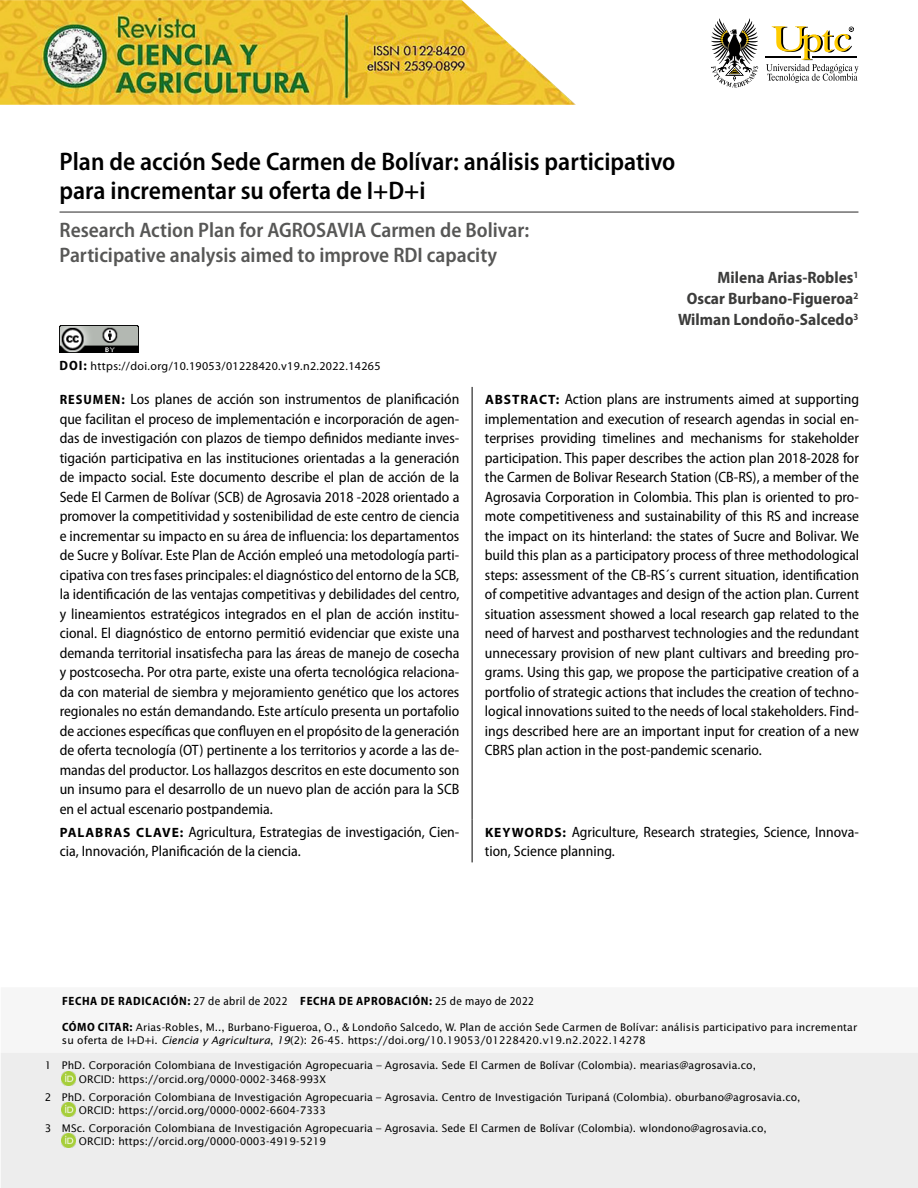
<style>
.page{position:relative;width:918px;height:1188px;background:#fff}
.page>*{position:absolute;margin:0;border:0;box-sizing:border-box;transform-origin:0 0}
.t1{font:600 semi-condensed 25.5px/28.5px "Myriad Pro";color:#000}
.t2{font:600 semi-condensed 21px/25.5px "Myriad Pro";color:#575756}
.t3{font:700 semi-condensed 16.5px/21px "Myriad Pro";color:#3c3c3b;text-align:right}
.t4{font:semi-condensed 15px/19.5px "Myriad Pro";color:#000;text-align:justify}
.t5{font:700 semi-condensed 12px "Myriad Pro";letter-spacing:.05em;color:#000}
.t6{font:12px "Myriad Pro";letter-spacing:.03em;color:#000}
.t7{font:10.5px/13.5px "Lucida Sans Std";color:#000}
.s1{font-weight:700;font-stretch:semi-condensed;font-size:13.5px}
.s2{font-weight:700;font-size:13.5px}
.s3{font-weight:700;font-stretch:normal;font-size:13.5px}
.s4{font-weight:400}
.s5{font-family:"Myriad Pro";font-weight:700;font-stretch:semi-condensed;font-size:12px}
.s6{font-style:italic}
</style>
<div class="page">
<svg style="left:711px;top:18px;width:47px;height:69px"></svg>
<svg style="left:766px;top:26px;width:92px;height:57px"></svg>
<img style="left:0;top:0;width:576px;height:105px">
<hr style="left:60px;top:211px;width:798px;height:2px;background:#706f6f">
<hr style="left:472px;top:387px;width:1px;height:433px;background:#000">
<hr style="left:472px;top:820px;width:1px;height:42px;background:#000">
<img style="left:60px;top:326px;width:78px;height:27px">
<div style="left:1px;top:1053px;width:917px;height:135px;background:#ededed"></div>
<img style="left:62px;top:1071px;width:14px;height:14px">
<img style="left:62px;top:1103px;width:14px;height:13px">
<img style="left:62px;top:1134px;width:14px;height:14px">
<h1 class="t1" style="left:60px;top:148px;width:617px">Plan de acción Sede Carmen de Bolívar: análisis participativo para incrementar su oferta de I+D+i</h1>
<h2 class="t2" style="left:60px;top:217px;width:471px">Research Action Plan for AGROSAVIA Carmen de Bolivar:<br>Participative analysis aimed to improve RDI capacity</h2>
<p class="t3" style="left:678px;top:268px;width:182px">Milena Arias-Robles<sup>1<br></sup>Oscar Burbano-Figueroa<sup>2<br></sup>Wilman Londoño-Salcedo<sup>3</sup></p>
<p class="t6" style="left:60px;top:359px;width:322px"><span class="s1">DOI:</span> https://doi.org/10.19053/01228420.v19.n2.2022.14265</p>
<p class="t4" style="left:60px;top:390px;width:401px"><span class="s2">RESUMEN:</span> Los planes de acción son instrumentos de planificación que facilitan el proceso de implementación e incorporación de agen&shy;das de investigación con plazos de tiempo definidos mediante inves&shy;tigación participativa en las instituciones orientadas a la generación de impacto social. Este documento describe el plan de acción de la Sede El Carmen de Bolívar (SCB) de Agrosavia 2018 -2028 orientado a promover la competitividad y sostenibilidad de este centro de ciencia e incrementar su impacto en su área de influencia: los departamentos de Sucre y Bolívar. Este Plan de Acción empleó una metodología parti&shy;cipativa con tres fases principales: el diagnóstico del entorno de la SCB, la identificación de las ventajas competitivas y debilidades del centro, y lineamientos estratégicos integrados en el plan de acción institu&shy;cional. El diagnóstico de entorno permitió evidenciar que existe una demanda territorial insatisfecha para las áreas de manejo de cosecha y postcosecha. Por otra parte, existe una oferta tecnológica relaciona&shy;da con material de siembra y mejoramiento genético que los actores regionales no están demandando. Este artículo presenta un portafolio de acciones específicas que confluyen en el propósito de la generación de oferta tecnología (OT) pertinente a los territorios y acorde a las de&shy;mandas del productor. Los hallazgos descritos en este documento son un insumo para el desarrollo de un nuevo plan de acción para la SCB en el actual escenario postpandemia.</p>
<p class="t4" style="left:485px;top:390px;width:376px"><span class="s3">ABSTRACT:</span> Action plans are instruments aimed at supporting implementation and execution of research agendas in social en&shy;terprises providing timelines and mechanisms for stakeholder participation. This paper describes the action plan 2018-2028 for the Carmen de Bolivar Research Station (CB-RS), a member of the Agrosavia Corporation in Colombia. This plan is oriented to pro&shy;mote competitiveness and sustainability of this RS and increase the impact on its hinterland: the states of Sucre and Bolivar. We build this plan as a participatory process of three methodological steps: assessment of the CB-RS´s current situation, identification of competitive advantages and design of the action plan. Current situation assessment showed a local research gap related to the need of harvest and postharvest technologies and the redundant unnecessary provision of new plant cultivars and breeding pro&shy;grams. Using this gap, we propose the participative creation of a portfolio of strategic actions that includes the creation of techno&shy;logical innovations suited to the needs of local stakeholders. Find&shy;ings described here are an important input for creation of a new CBRS plan action in the post-pandemic scenario.</p>
<p class="t4" style="left:60px;top:822px;width:401px"><span class="s3">PALABRAS CLAVE:</span> Agricultura, Estrategias de investigación, Cien&shy;cia, Innovación, Planificación de la ciencia.</p>
<p class="t4" style="left:485px;top:822px;width:376px"><span class="s3">KEYWORDS:</span> Agriculture, Research strategies, Science, Innova&shy;tion, Science planning.</p>
<p class="t5" style="left:62px;top:994px;width:473px">FECHA DE RADICACIÓN: <span class="s4">27 de abril de 2022</span> FECHA DE APROBACIÓN: <span class="s4">25 de mayo de 2022</span></p>
<p class="t7" style="left:62px;top:1020px;width:797px"><span class="s5">CÓMO CITAR:</span> Arias-Robles, M.., Burbano-Figueroa, O., &amp; Londoño Salcedo, W. Plan de acción Sede Carmen de Bolívar: análisis participativo para incrementar su oferta de I+D+i. <span class="s6">Ciencia y Agricultura</span>, <span class="s6">19</span>(2): 26-45. https://doi.org/10.19053/01228420.v19.n2.2022.14278</p>
<p class="t7" style="left:79px;top:1059px;width:679px;text-indent:-34px">1 PhD. Corporación Colombiana de Investigación Agropecuaria – Agrosavia. Sede El Carmen de Bolívar (Colombia). mearias@agrosavia.co,<br>ORCID: https://orcid.org/0000-0002-3468-993X</p>
<p class="t7" style="left:79px;top:1090px;width:723px;text-indent:-34px">2 PhD. Corporación Colombiana de Investigación Agropecuaria – Agrosavia. Centro de Investigación Turipaná (Colombia). oburbano@agrosavia.co,<br>ORCID: https://orcid.org/0000-0002-6604-7333</p>
<p class="t7" style="left:79px;top:1122px;width:689px;text-indent:-34px">3 MSc. Corporación Colombiana de Investigación Agropecuaria – Agrosavia. Sede El Carmen de Bolívar (Colombia). wlondono@agrosavia.co,<br>ORCID: https://orcid.org/0000-0003-4919-5219</p>
</div>
